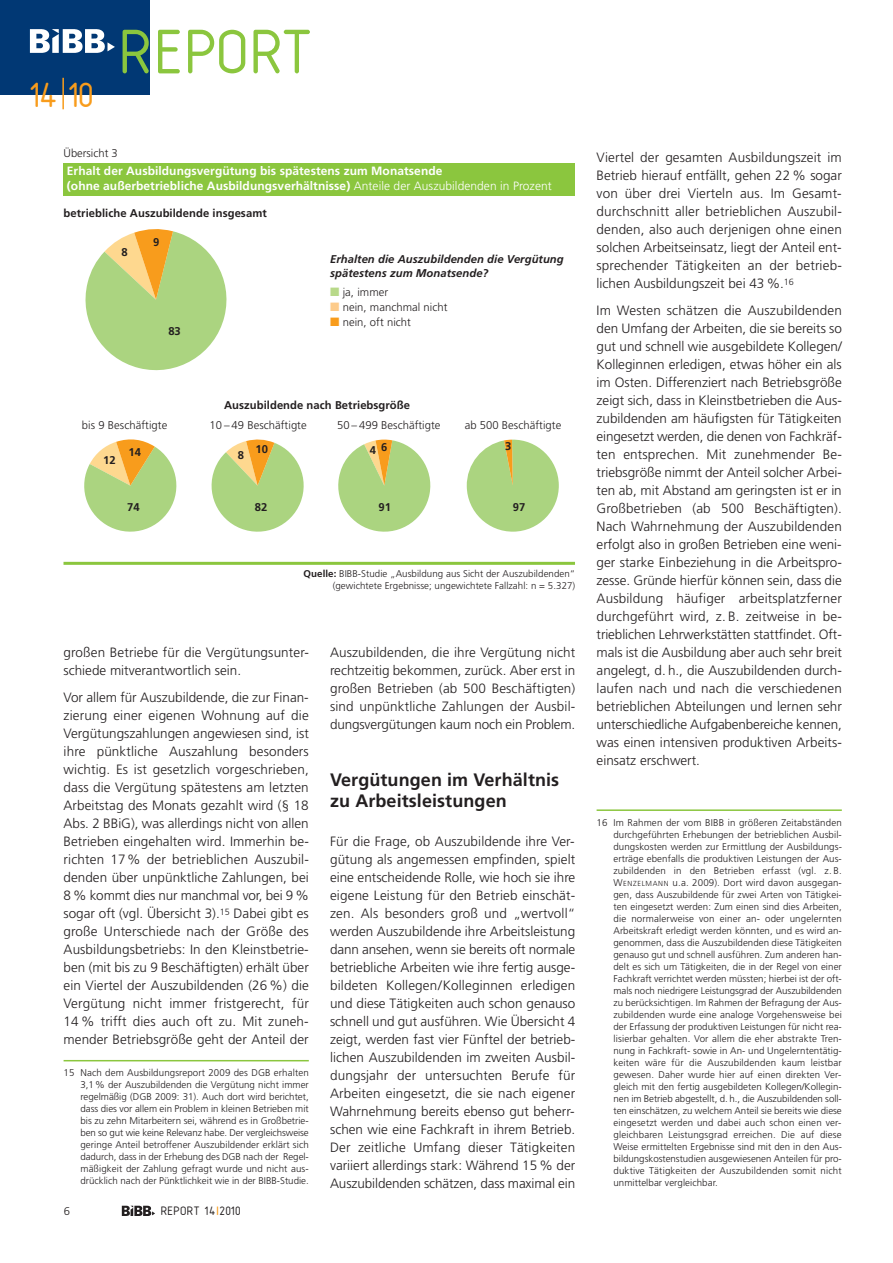
<style>
.page{position:relative;width:893px;height:1263px;background:#fff}
.page>*{position:absolute;margin:0;border:0;box-sizing:border-box;transform-origin:0 0}
.t1{font:65.4px "Isonorm 3098";letter-spacing:.04em;color:#8bc63e}
.t2{font:36.45px "Isonorm 3098";color:#f89c1c}
.t3{font:700 18px/21px "Frutiger";letter-spacing:.005em;color:#231f20}
.t4{font:300 13.5px/18px "Frutiger";color:#231f20;text-align:justify}
.t5{font:12.75px "Isonorm 3098";letter-spacing:.04em;color:#231f20}
.t6{font:700 12px/15px "Frutiger";letter-spacing:.005em;color:#fff}
.t7{font:300 11.25px/15px "Frutiger";letter-spacing:.005em;color:#231f20}
.t8{font:700 11.25px "Frutiger";letter-spacing:.005em;color:#231f20}
.t9{font:italic 700 11.25px/13.5px "Frutiger";letter-spacing:.005em;color:#231f20}
.t10{font:300 9.75px/12px "Frutiger";letter-spacing:.005em;color:#231f20;text-align:justify}
.s1{font-weight:300}
.s2{font-weight:700}
.s3{color:#f89c1c}
.s4{font-size:7.35px}
</style>
<div class="page">
<img style="left:122px;top:1206px;width:33px;height:10px">
<div style="left:0;top:0;width:149px;height:94px;background:#013874"></div>
<img style="left:29px;top:29px;width:86px;height:24px">
<hr style="left:62px;top:78px;width:2px;height:31px;background:#f89c1c">
<hr style="left:64px;top:1060px;width:245px;height:1px;background:#8bc63e">
<hr style="left:596px;top:809px;width:246px;height:2px;background:#8bc63e">
<svg style="left:85px;top:229px;width:142px;height:142px"></svg>
<svg style="left:84px;top:439px;width:347px;height:93px"></svg>
<svg style="left:466px;top:439px;width:93px;height:93px"></svg>
<hr style="left:63px;top:562px;width:512px;height:3px;background:#8bc63e">
<div style="left:63px;top:163px;width:512px;height:33px;background:#8bc63e"></div>
<h2 class="t2" style="left:31px;top:83px;width:66px">14 10</h2>
<h1 class="t1" style="left:123px;top:31px;width:194px">REPORT</h1>
<p class="t7" style="left:63px;top:146px;width:56px">Übersicht 3</p>
<p class="t6" style="left:67px;top:164px;width:486px">Erhalt der Ausbildungsvergütung bis spätestens zum Monatsende<br>(ohne außerbetrieb liche Ausbildungsverhältnisse) <span class="s1">Anteile der Auszubildenden in Prozent</span></p>
<p class="t8" style="left:64px;top:208px;width:205px">betriebliche Auszubildende insgesamt</p>
<p class="t8" style="left:122px;top:247px;width:8px">8</p>
<p class="t8" style="left:153px;top:237px;width:8px">9</p>
<p class="t8" style="left:168px;top:327px;width:14px">83</p>
<p class="t9" style="left:330px;top:253px;width:235px">Erhalten die Auszubildenden die Vergütung spätestens zum Monatsende?</p>
<p class="t7" style="left:343px;top:286px;width:106px">ja, immer<br>nein, manchmal nicht nein, oft nicht</p>
<p class="t8" style="left:224px;top:401px;width:188px">Auszubildende nach Betriebsgröße</p>
<p class="t7" style="left:82px;top:418px;width:87px">bis 9 Beschäftigte</p>
<p class="t7" style="left:209px;top:418px;width:99px">10 – 49 Beschäftigte</p>
<p class="t7" style="left:337px;top:418px;width:105px">50 – 499 Beschäftigte</p>
<p class="t7" style="left:465px;top:418px;width:98px">ab 500 Beschäftigte</p>
<p class="t8" style="left:128px;top:447px;width:14px">14</p>
<p class="t8" style="left:505px;top:441px;width:8px">3</p>
<p class="t8" style="left:381px;top:443px;width:8px">6</p>
<p class="t8" style="left:256px;top:445px;width:14px">10</p>
<p class="t8" style="left:370px;top:446px;width:8px">4</p>
<p class="t8" style="left:238px;top:451px;width:8px">8</p>
<p class="t8" style="left:103px;top:455px;width:14px">12</p>
<p class="t8" style="left:127px;top:502px;width:14px">74</p>
<p class="t8" style="left:255px;top:502px;width:14px">82</p>
<p class="t8" style="left:378px;top:502px;width:14px">91</p>
<p class="t8" style="left:513px;top:502px;width:14px">97</p>
<p class="t10" style="left:304px;top:568px;width:273px;text-align:right"><span class="s2">Quelle:</span> BIBB-Studie „Ausbildung aus Sicht der Auszubildenden“ (gewichtete Ergebnisse; ungewichtete Fallzahl: n = 5.327)</p>
<p class="t4" style="left:64px;top:644px;width:247px">großen Betriebe für die Vergütungsunter&shy;schiede mitverantwortlich sein.</p>
<p class="t4" style="left:64px;top:689px;width:247px">Vor allem für Auszubildende, die zur Finan&shy;zierung einer eigenen Wohnung auf die Vergütungszahlungen angewiesen sind, ist ihre pünktliche Auszahlung besonders wichtig. Es ist gesetzlich vorgeschrieben, dass die Vergütung spätestens am letzten Arbeitstag des Monats gezahlt wird (§ 18<br>Abs. 2 BBiG), was allerdings nicht von allen Betrieben eingehalten wird. Immerhin be - richten 17% der betrieblichen Auszubil&shy;denden über unpünktliche Zahlungen, bei 8 % kommt dies nur manchmal vor, bei 9 % sogar oft (vgl. Übersicht 3).<sup>15</sup> Dabei gibt es große Unterschiede nach der Größe des Ausbildungsbetriebs: In den Kleinstbetrie&shy;ben (mit bis zu 9 Beschäftigten) erhält über ein Viertel der Auszubildenden (26 %) die Vergütung nicht immer fristgerecht, für 14 % trifft dies auch oft zu. Mit zuneh&shy;mender Betriebsgröße geht der Anteil der</p>
<p class="t10" style="left:80px;top:1068px;width:230px;text-indent:-17px">15 Nach dem Ausbildungsreport 2009 des DGB erhalten 3,1% der Auszubildenden die Vergütung nicht immer regelmäßig (DGB 2009: 31). Auch dort wird berichtet, dass dies vor allem ein Problem in kleinen Betrieben mit bis zu zehn Mitarbeitern sei, während es in Großbetrie&shy;ben so gut wie keine Relevanz habe. Der vergleichsweise geringe Anteil betroffener Auszubildender erklärt sich dadurch, dass in der Erhebung des DGB nach der Regel&shy;mäßigkeit der Zahlung gefragt wurde und nicht aus&shy;drücklich nach der Pünktlichkeit wie in der BIBB- Studie.</p>
<p class="t7" style="left:64px;top:1205px;width:8px">6</p>
<p class="t5" style="left:162px;top:1207px;width:81px">REPORT 14<span class="s3">|</span>2010</p>
<p class="t4" style="left:330px;top:644px;width:247px">Auszubildenden, die ihre Vergütung nicht rechtzeitig bekommen, zurück. Aber erst in großen Betrieben (ab 500 Beschäftigten) sind unpünktliche Zahlungen der Ausbil&shy;dungsvergütungen kaum noch ein Problem.</p>
<h3 class="t3" style="left:330px;top:771px;width:231px">Vergütungen im Verhältnis zu Arbeitsleistungen</h3>
<p class="t4" style="left:330px;top:833px;width:247px">Für die Frage, ob Auszubildende ihre Ver&shy;gütung als angemessen empfinden, spielt eine entscheidende Rolle, wie hoch sie ihre eigene Leistung für den Betrieb einschät&shy;zen. Als besonders groß und „wertvoll“ wer den Auszubildende ihre Arbeitsleistung dann ansehen, wenn sie bereits oft normale betriebliche Arbeiten wie ihre fertig ausge&shy;bildeten Kollegen/Kolleginnen erledigen und diese Tätigkeiten auch schon genauso schnell und gut ausführen. Wie Übersicht 4 zeigt, werden fast vier Fünftel der betrieb - lichen Auszubildenden im zweiten Ausbil&shy;dungsjahr der untersuchten Berufe für Arbeiten eingesetzt, die sie nach eigener Wahrnehmung bereits ebenso gut beherr&shy;schen wie eine Fachkraft in ihrem Betrieb.<br>Der zeitliche Umfang dieser Tätigkeiten variiert allerdings stark: Während 15 % der Auszubildenden schätzen, dass maximal ein</p>
<p class="t4" style="left:596px;top:149px;width:247px">Viertel der gesamten Ausbildungszeit im Betrieb hierauf entfällt, gehen 22 % sogar von über drei Vierteln aus. Im Gesamt&shy;durchschnitt aller betrieblichen Auszubil&shy;denden, also auch derjenigen ohne einen solchen Arbeitseinsatz, liegt der Anteil ent&shy;sprechender Tätigkeiten an der betrieb - lichen Ausbildungszeit bei 43 %.<sup>16</sup></p>
<p class="t4" style="left:596px;top:302px;width:247px">Im Westen schätzen die Auszubildenden den Umfang der Arbeiten, die sie bereits so gut und schnell wie ausgebildete Kollegen/ Kolleginnen erledigen, etwas höher ein als im Osten. Differenziert nach Betriebsgröße zeigt sich, dass in Kleinstbetrieben die Aus&shy;zubildenden am häufigsten für Tätigkeiten eingesetzt werden, die denen von Fachkräf - ten entsprechen. Mit zunehmender Be - triebs größe nimmt der Anteil solcher Arbei&shy;ten ab, mit Abstand am geringsten ist er in Großbetrieben (ab 500 Beschäftigten).<br>Nach Wahrnehmung der Auszubildenden erfolgt also in großen Betrieben eine weni&shy;ger starke Einbeziehung in die Arbeitspro&shy;zesse. Gründe hierfür können sein, dass die Ausbildung häufiger arbeitsplatzferner durch geführt wird, z. B. zeitweise in be - trieb lichen Lehrwerkstätten stattfindet. Oft&shy;mals ist die Ausbildung aber auch sehr breit angelegt, d. h., die Auszubildenden durch&shy;laufen nach und nach die verschiedenen betrieblichen Abteilungen und lernen sehr unterschiedliche Aufgabenbereiche kennen, was einen intensiven produktiven Arbeits&shy;einsatz erschwert.</p>
<p class="t10" style="left:613px;top:817px;width:230px;text-indent:-17px">16 Im Rahmen der vom BIBB in größeren Zeitabständen durchgeführten Erhebungen der betrieblichen Ausbil&shy;dungskosten werden zur Ermittlung der Ausbildungs&shy;erträge ebenfalls die produktiven Leistungen der Aus&shy;zubildenden in den Betrieben erfasst (vgl. z. B.<br>W<span class="s4">ENZEL MANN</span> u.a. 2009). Dort wird davon ausgegan&shy;gen, dass Auszubildende für zwei Arten von Tätigkei&shy;ten eingesetzt werden: Zum einen sind dies Arbeiten, die normalerweise von einer an- oder ungelernten Arbeitskraft erledigt werden könnten, und es wird an - genommen, dass die Auszubildenden diese Tätigkeiten genauso gut und schnell ausführen. Zum anderen han&shy;delt es sich um Tätigkeiten, die in der Regel von einer Fachkraft verrichtet werden müssten; hierbei ist der oft&shy;mals noch niedrigere Leistungsgrad der Aus zu bil denden zu berücksichtigen. Im Rahmen der Befragung der Aus&shy;zubildenden wurde eine analoge Vor ge hens weise bei der Erfassung der produktiven Leistungen für nicht rea&shy;lisierbar gehalten. Vor allem die eher abstrakte Tren&shy;nung in Fachkraft- sowie in An- und Ungelerntentätig&shy;keiten wäre für die Auszubildenden kaum leistbar gewesen. Daher wurde hier auf einen direkten Ver&shy;gleich mit den fertig ausgebildeten Kollegen/Kollegin&shy;nen im Betrieb abgestellt, d. h., die Auszubildenden soll&shy;ten einschätzen, zu welchem Anteil sie bereits wie diese eingesetzt werden und dabei auch schon einen ver&shy;gleichbaren Leistungsgrad erreichen. Die auf diese Weise ermittelten Ergebnisse sind mit den in den Aus&shy;bildungskostenstudien ausgewiesenen Anteilen für pro&shy;duktive Tätigkeiten der Auszubildenden somit nicht unmittelbar vergleichbar.</p>
</div>
